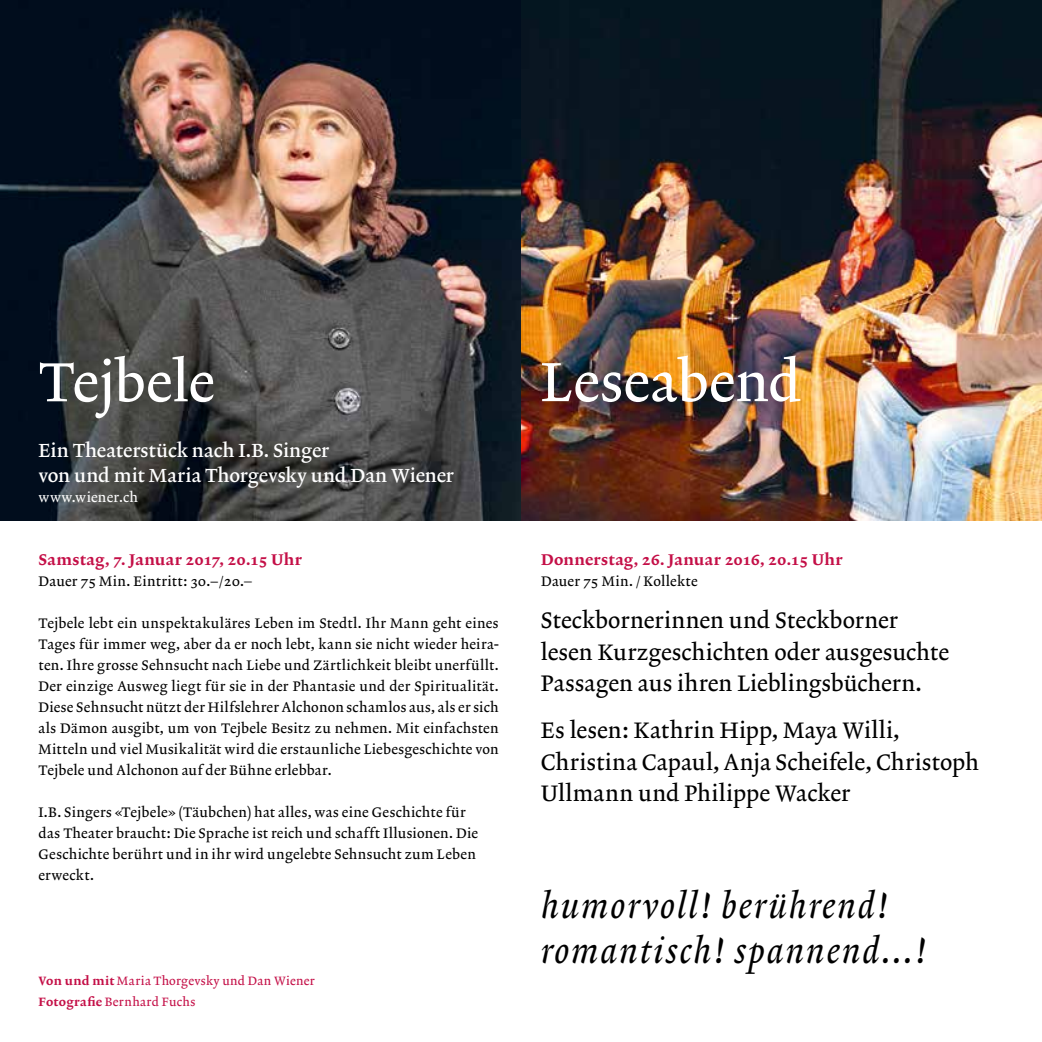
<style>
.page{position:relative;width:1042px;height:1042px;background:#fff}
.page>*{position:absolute;margin:0;border:0;box-sizing:border-box;transform-origin:0 0}
.t1{font:500 56px "Lexicon No 2 Roman A";color:#fff}
.t2{font:500 35px/45.5px "Lexicon No 2 Italic A";letter-spacing:.055em;color:#000}
.t3{font:500 22.75px/31.5px "Lexicon No 2 Roman A";letter-spacing:.005em;color:#000}
.t4{font:500 19.25px/24.5px "Lexicon No 2 Roman B";letter-spacing:-.005em;color:#fff}
.t5{font:500 15.75px "Lexicon No 2 Roman D";letter-spacing:.02em;color:#c40f47}
.t6{font:500 14px/21px "Lexicon No 2 Roman A";letter-spacing:.02em;color:#000;text-align:justify}
.t7{font:500 14px "Lexicon No 2 Roman A";letter-spacing:.025em;color:#fff}
.t8{font:500 12.25px/21px "Lexicon No 2 Roman A";letter-spacing:.025em;color:#c40f47}
.s1{font-family:"Lexicon No 2 Roman D"}
</style>
<div class="page">
<img style="left:0;top:0;width:1042px;height:521px">
<svg style="left:40px;top:356px;width:173px;height:62px"></svg>
<h3 class="t4" style="left:38px;top:439px;width:417px">Ein Theaterstück nach I.B. Singer<br>von und mit Maria Thorgevsky und Dan Wiener</h3>
<p class="t7" style="left:38px;top:489px;width:101px">www.wiener.ch</p>
<p class="t5" style="left:38px;top:550px;width:265px">Samstag, 7. Januar 2017, 20.15 Uhr</p>
<p class="t6" style="left:38px;top:571px;width:215px">Dauer 75 Min. Eintritt: 30.–/20.—</p>
<p class="t6" style="left:38px;top:613px;width:462px">Tejbele lebt ein unspektakuläres Leben im Stedtl. Ihr Mann geht eines Tages für immer weg, aber da er noch lebt, kann sie nicht wieder heira&shy;ten. Ihre grosse Sehnsucht nach Liebe und Zärtlichkeit bleibt unerfüllt.<br>Der einzige Ausweg liegt für sie in der Phantasie und der Spiritualität.<br>Diese Sehnsucht nützt der Hilfslehrer Alchonon schamlos aus, als er sich als Dämon ausgibt, um von Tejbele Besitz zu nehmen. Mit einfachsten Mitteln und viel Musikalität wird die erstaunliche Liebesgeschichte von Tejbele und Alchonon auf der Bühne erlebbar.</p>
<p class="t6" style="left:38px;top:802px;width:441px;text-align:left">I.B. Singers «Tejbele» (Täubchen) hat alles, was eine Geschichte für das Theater braucht: Die Sprache ist reich und schafft Illusionen. Die Geschichte berührt und in ihr wird ungelebte Sehnsucht zum Leben erweckt.</p>
<p class="t8" style="left:38px;top:971px;width:278px"><span class="s1">Von und mit</span> Maria Thorgevsky und Dan Wiener<br><span class="s1">Fotografie</span> Bernhard Fuchs</p>
<h1 class="t1" style="left:541px;top:349px;width:262px">Leseabend</h1>
<p class="t5" style="left:541px;top:550px;width:303px">Donnerstag, 26. Januar 2016, 20.15 Uhr</p>
<p class="t6" style="left:541px;top:571px;width:158px">Dauer 75 Min. / Kollekte</p>
<h3 class="t3" style="left:541px;top:605px;width:410px">Steckbornerinnen und Steckborner lesen Kurzgeschichten oder ausgesuchte<br>Passagen aus ihren Lieblingsbüchern.</h3>
<h3 class="t3" style="left:541px;top:716px;width:440px">Es lesen: Kathrin Hipp, Maya Willi,<br>Christina Capaul, Anja Scheifele, Christoph<br>Ullmann und Philippe Wacker</h3>
<h2 class="t2" style="left:541px;top:884px;width:386px">humorvoll! berührend! romantisch! spannend...!</h2>
</div>
